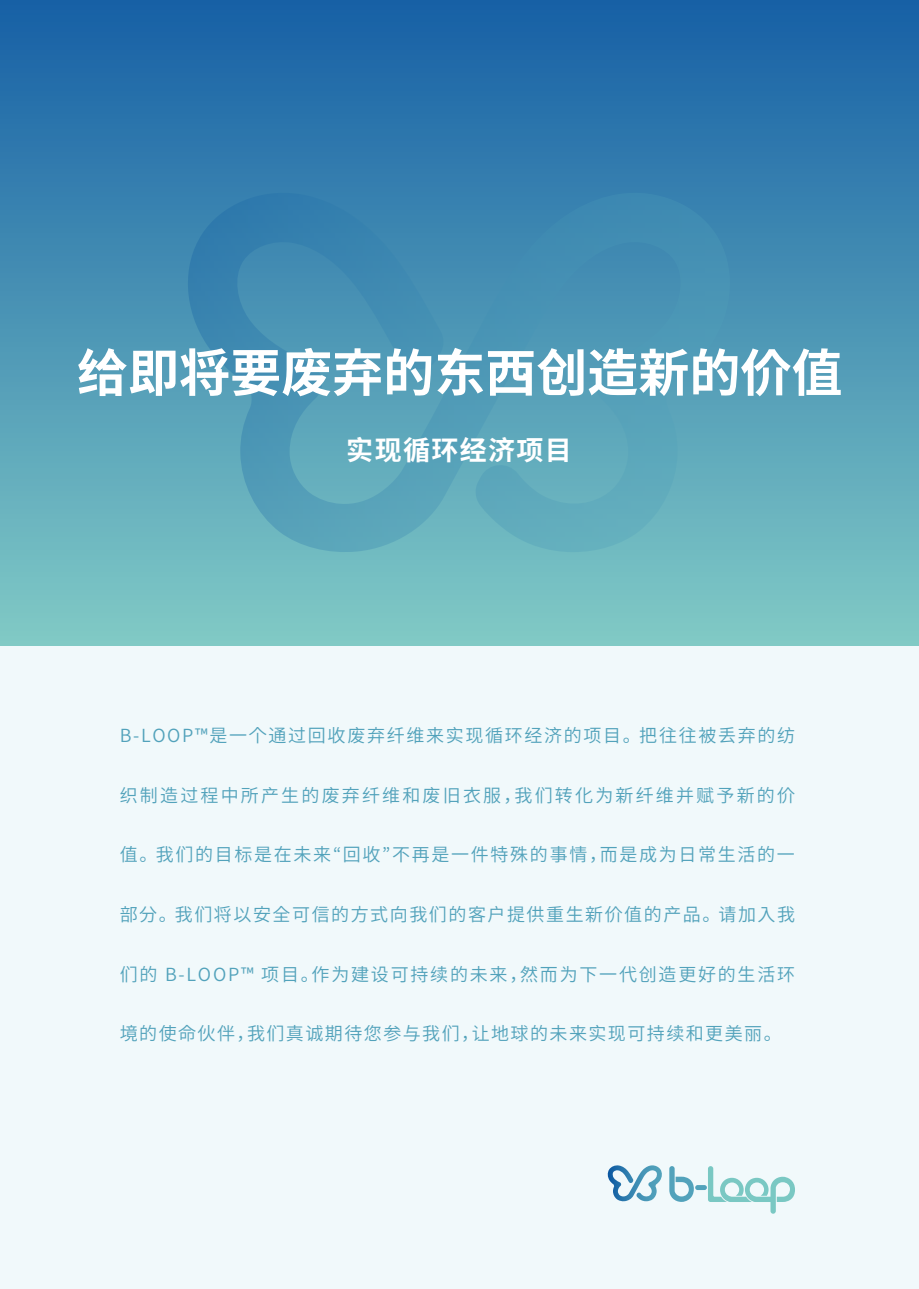
<style>
.page{position:relative;width:919px;height:1289px;background:#fff}
.page>*{position:absolute;margin:0;border:0;box-sizing:border-box;transform-origin:0 0}
.t1{font:700 51px "Noto Sans CJ Kjp";color:#fff}
.t2{font:700 27px "Noto Sans CJ Kjp";letter-spacing:.05em;color:#fff}
.t3{font:600 18px "Noto Sans CJ Kjp";letter-spacing:.095em;color:#52a2bb}
.t4{font:600 18px "Noto Sans CJ Kjp";letter-spacing:.12em;color:#52a2bb}
</style>
<div class="page">
<div style="left:0;top:13px;width:918px;height:1275px;background:#f1f9fb"></div>
<div style="left:0;top:0;width:918px;height:645px;background:linear-gradient(to bottom,#1660a5,#81cac5)"></div>
<svg style="left:188px;top:193px;width:541px;height:359px;background:#509ab6"></svg>
<svg style="left:607px;top:1165px;width:55px;height:36px"></svg>
<svg style="left:669px;top:1166px;width:126px;height:47px"></svg>
<h1 class="t1" style="left:77px;top:344px;width:766px">给即将要废弃的东西创造新的价值</h1>
<h2 class="t2" style="left:346px;top:434px;width:227px">实现循环经济项目</h2>
<p class="t3" style="left:120px;top:725px;width:676px">B-LOOP™是一个通过回收废弃纤维来实现循环经济的项目。把往往被丢弃的纺</p>
<p class="t4" style="left:120px;top:785px;width:676px">织制造过程中所产生的废弃纤维和废旧衣服，我们转化为新纤维并赋予新的价</p>
<p class="t3" style="left:120px;top:844px;width:676px">值。我们的目标是在未来“回收”不再是一件特殊的事情，而是成为日常生活的一</p>
<p class="t3" style="left:120px;top:904px;width:676px">部分。我们将以安全可信的方式向我们的客户提供重生新价值的产品。请加入我</p>
<p class="t3" style="left:120px;top:963px;width:677px">们的 B-LOOP™ 项目。作为建设可持续的未来，然而为下一代创造更好的生活环</p>
<p class="t3" style="left:120px;top:1023px;width:663px">境的使命伙伴，我们真诚期待您参与我们，让地球的未来实现可持续和更美丽。</p>
</div>
